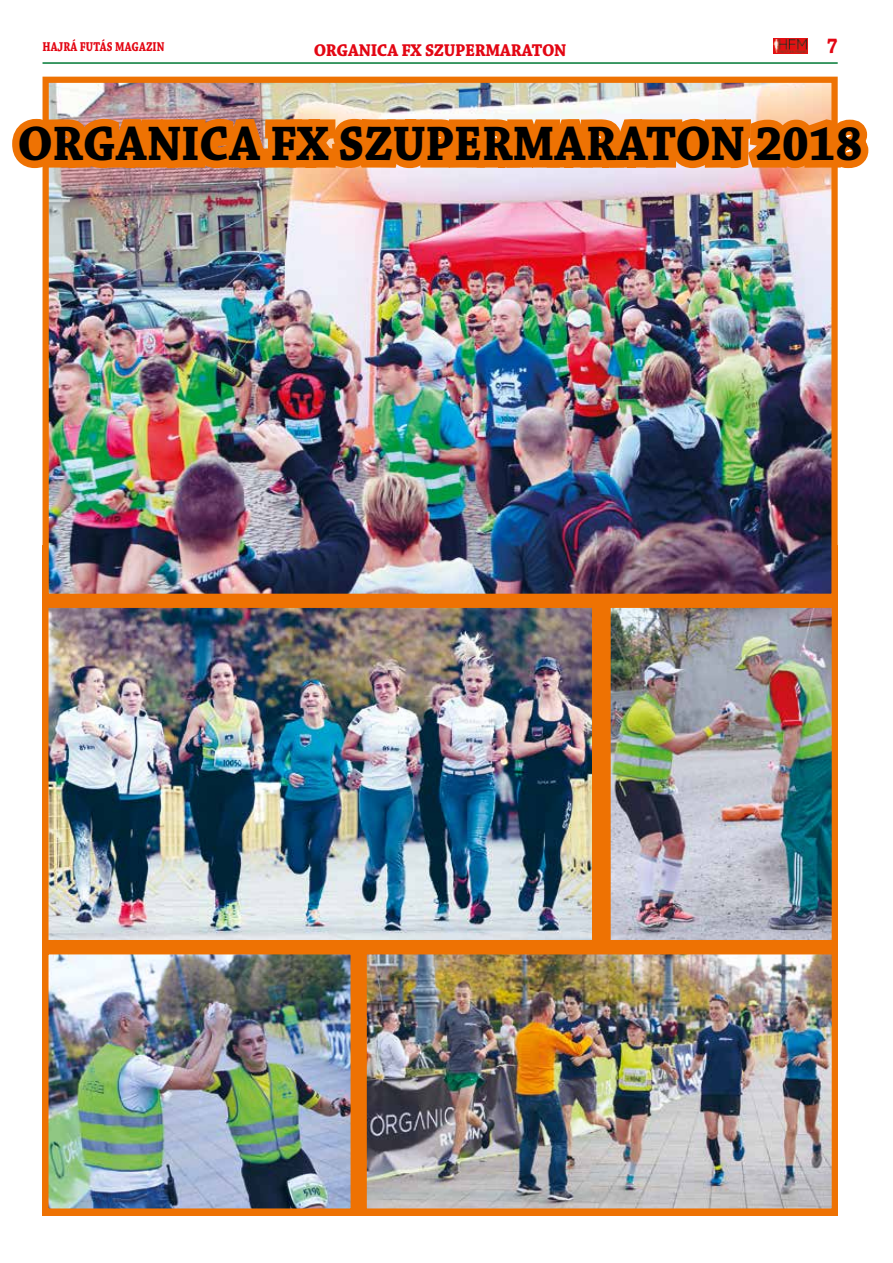
<style>
.page{position:relative;width:893px;height:1263px;background:#fff}
.page>*{position:absolute;margin:0;border:0;box-sizing:border-box;transform-origin:0 0}
.t1{font:700 51px "Chaparral Pro";letter-spacing:-.01em;color:#000;scale:.95 1}
.t2{font:700 22.5px "Chaparral Pro";color:#e30613;scale:.85 1}
.t3{font:700 18px "Chaparral Pro";letter-spacing:-.02em;color:#e30613;scale:.95 1}
.t4{font:700 13.5px "Chaparral Pro";color:#e30613;scale:.8 1}
</style>
<div class="page">
<img style="left:50px;top:268px;width:781px;height:325px">
<div style="left:43px;top:77px;width:795px;height:523px;border:6px solid #ee7203"></div>
<img style="left:50px;top:609px;width:541px;height:330px">
<div style="left:43px;top:602px;width:555px;height:344px;border:6px solid #ee7203"></div>
<img style="left:50px;top:955px;width:300px;height:252px">
<div style="left:43px;top:948px;width:314px;height:266px;border:6px solid #ee7203"></div>
<img style="left:612px;top:609px;width:219px;height:330px">
<div style="left:605px;top:602px;width:233px;height:344px;border:6px solid #ee7203"></div>
<img style="left:368px;top:955px;width:463px;height:252px">
<div style="left:361px;top:948px;width:477px;height:266px;border:6px solid #ee7203"></div>
<img style="left:12px;top:38px;width:857px;height:230px">
<p class="t4" style="left:43px;top:39px;width:154px">HAJRÁ FUTÁS MAGAZIN</p>
<p class="t3" style="left:314px;top:40px;width:267px">ORGANICA FX SZUPERMARATON</p>
<p class="t2" style="left:827px;top:33px;width:14px">7</p>
<p class="t1" style="left:18px;top:114px;width:891px">ORGANICA FX SZUPERMARATON 2018</p>
</div>
